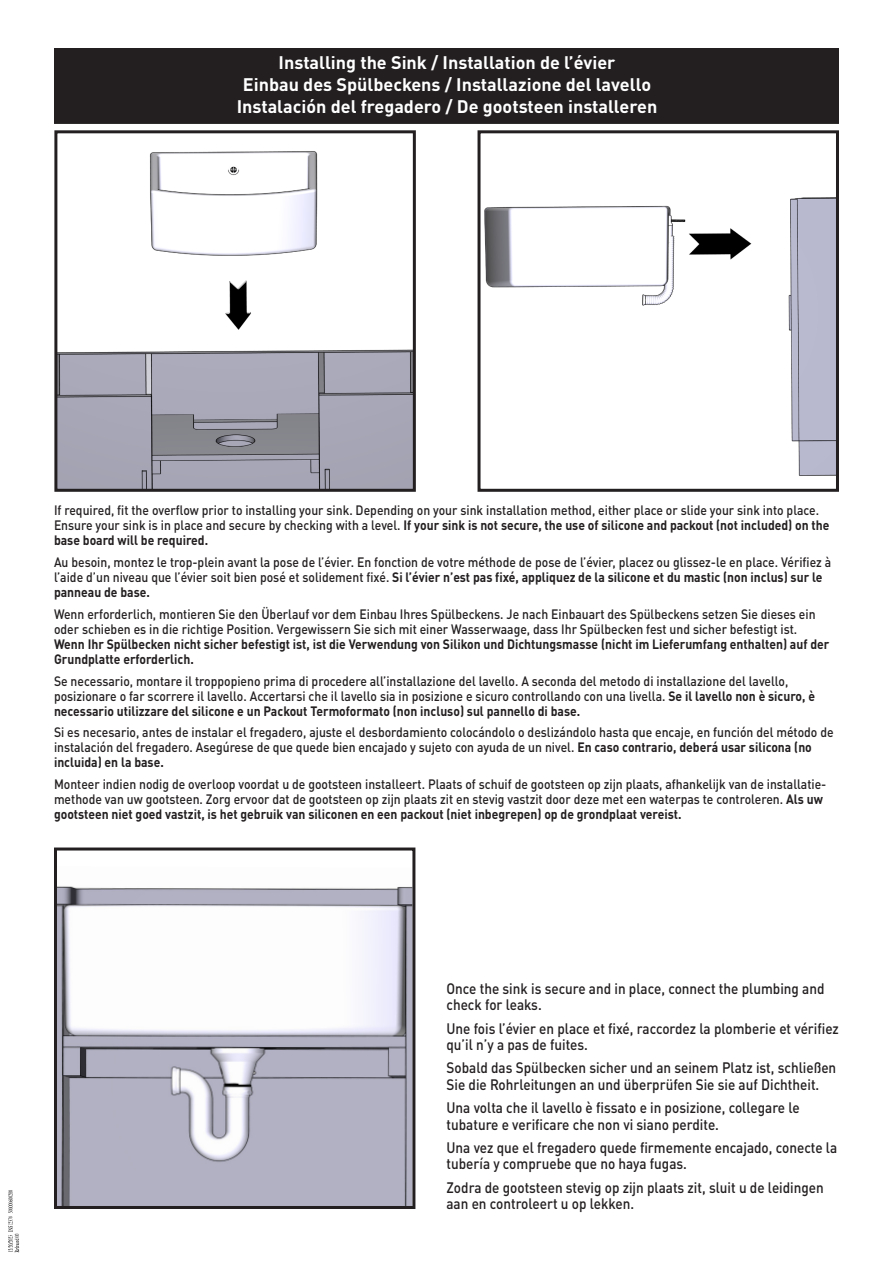
<style>
.page{position:relative;width:893px;height:1263px;background:#fff}
.page>*{position:absolute;margin:0;border:0;box-sizing:border-box;transform-origin:0 0}
.t1{font:700 18px "DIN Pro";color:#fff}
.Description_Content{font:500 15px/16.5px "DIN Pro";color:#231f20;scale:.9 1}
.Description_Content-2{font:500 13.5px/15px "DIN Pro";color:#231f20;scale:.9 1}
.s1{font-weight:700}
</style>
<div class="page">
<div style="left:55px;top:49px;width:783px;height:74px;background:#231f20"></div>
<div style="left:54px;top:48px;width:785px;height:76px;border:2px solid #231f20"></div>
<svg style="left:54px;top:130px;width:362px;height:362px"></svg>
<svg style="left:477px;top:130px;width:362px;height:362px"></svg>
<svg style="left:54px;top:847px;width:362px;height:362px"></svg>
<svg style="left:8px;top:1190px;width:11px;height:62px"></svg>
<p class="t1" style="left:279px;top:49px;width:338px">Installing the Sink / Installation de l’évier</p>
<p class="t1" style="left:243px;top:70px;width:410px">Einbau des Spülbeckens / Installazione del lavello</p>
<p class="t1" style="left:237px;top:92px;width:422px">Instalación del fregadero / De gootsteen installeren</p>
<p class="Description_Content-2" style="left:54px;top:501px;width:863px">If required, fit the overflow prior to installing your sink. Depending on your sink installation method, either place or slide your sink into place.<br>Ensure your sink is in place and secure by checking with a level. <span class="s1">If your sink is not secure, the use of silicone and packout (not included) on the base board will be required.</span></p>
<p class="Description_Content-2" style="left:54px;top:553px;width:865px">Au besoin, montez le trop-plein avant la pose de l’évier. En fonction de votre méthode de pose de l’évier, placez ou glissez-le en place. Vérifiez à l’aide d’un niveau que l’évier soit bien posé et solidement fixé. <span class="s1">Si l’évier n’est pas fixé, appliquez de la silicone et du mastic (non inclus) sur le panneau de base.</span></p>
<p class="Description_Content-2" style="left:54px;top:605px;width:863px">Wenn erforderlich, montieren Sie den Überlauf vor dem Einbau Ihres Spülbeckens. Je nach Einbauart des Spülbeckens setzen Sie dieses ein oder schieben es in die richtige Position. Vergewissern Sie sich mit einer Wasserwaage, dass Ihr Spülbecken fest und sicher befestigt ist.<br><span class="s1">Wenn Ihr Spülbecken nicht sicher befestigt ist, ist die Verwendung von Silikon und Dichtungsmasse (nicht im Lieferumfang enthalten) auf der Grundplatte erforderlich.</span></p>
<p class="Description_Content-2" style="left:54px;top:672px;width:847px">Se necessario, montare il troppopieno prima di procedere all’installazione del lavello. A seconda del metodo di installazione del lavello, posizionare o far scorrere il lavello. Accertarsi che il lavello sia in posizione e sicuro controllando con una livella. <span class="s1">Se il lavello non è sicuro, è necessario utilizzare del silicone e un Packout Termoformato (non incluso) sul pannello di base.</span></p>
<p class="Description_Content-2" style="left:54px;top:723px;width:868px">Si es necesario, antes de instalar el fregadero, ajuste el desbordamiento colocándolo o deslizándolo hasta que encaje, en función del método de instalación del fregadero. Asegúrese de que quede bien encajado y sujeto con ayuda de un nivel. <span class="s1">En caso contrario, deberá usar silicona (no incluida) en la base.</span></p>
<p class="Description_Content-2" style="left:54px;top:775px;width:860px">Monteer indien nodig de overloop voordat u de gootsteen installeert. Plaats of schuif de gootsteen op zijn plaats, afhankelijk van de installatie&shy;methode van uw gootsteen. Zorg ervoor dat de gootsteen op zijn plaats zit en stevig vastzit door deze met een waterpas te controleren. <span class="s1">Als uw gootsteen niet goed vastzit, is het gebruik van siliconen en een packout (niet inbegrepen) op de grondplaat vereist.</span></p>
<p class="Description_Content" style="left:446px;top:978px;width:422px">Once the sink is secure and in place, connect the plumbing and check for leaks.</p>
<p class="Description_Content" style="left:446px;top:1018px;width:438px">Une fois l’évier en place et fixé, raccordez la plomberie et vérifiez qu’il n’y a pas de fuites.</p>
<p class="Description_Content" style="left:446px;top:1058px;width:435px">Sobald das Spülbecken sicher und an seinem Platz ist, schließen<br>Sie die Rohrleitungen an und überprüfen Sie sie auf Dichtheit.</p>
<p class="Description_Content" style="left:446px;top:1098px;width:394px">Una volta che il lavello è fissato e in posizione, collegare le tubature e verificare che non vi siano perdite.</p>
<p class="Description_Content" style="left:446px;top:1137px;width:436px">Una vez que el fregadero quede firmemente encajado, conecte la tubería y compruebe que no haya fugas.</p>
<p class="Description_Content" style="left:446px;top:1177px;width:421px">Zodra de gootsteen stevig op zijn plaats zit, sluit u de leidingen aan en controleert u op lekken.</p>
</div>
